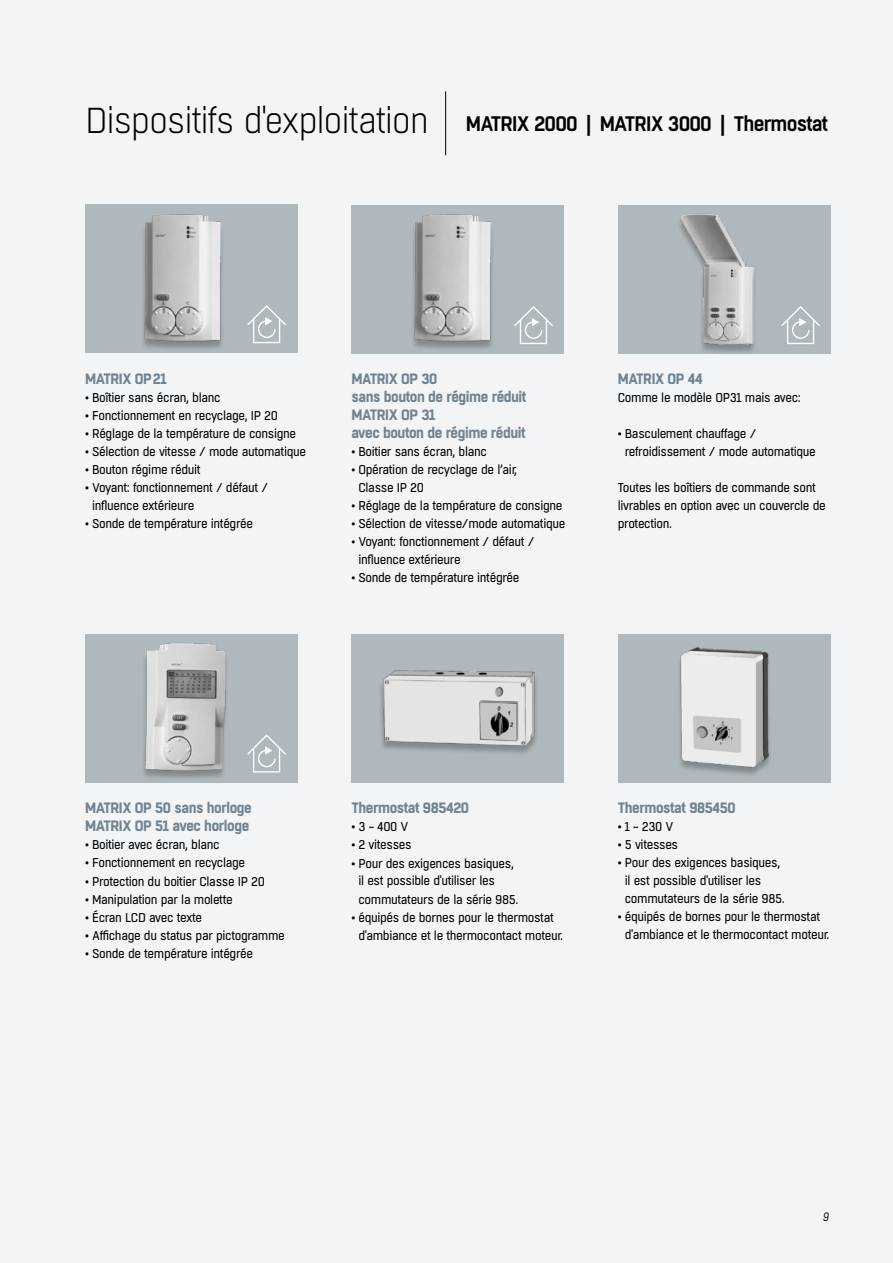
<style>
.page{position:relative;width:893px;height:1263px;background:#f3f4f5}
.page>*{position:absolute;margin:0;border:0;box-sizing:border-box;transform-origin:0 0}
.t1{font:600 21px "Boxed";letter-spacing:-.04em;color:#000;scale:.95 1}
.t2{font:700 15px/18px "Boxed";letter-spacing:-.03em;color:#718391;scale:.95 1}
.t3{font:12.75px/18px "Boxed";letter-spacing:-.03em;color:#000;scale:.95 1}
.t4{font:italic 12px "Boxed";color:#000;scale:.95 1}
.s1{font-weight:300;font-size:36px}
</style>
<div class="page">
<div style="left:618px;top:205px;width:212px;height:149px;background:#afb8bc"></div>
<div style="left:618px;top:634px;width:212px;height:149px;background:#afb8bc"></div>
<div style="left:676px;top:649px;width:96px;height:128px;background:#000;opacity:.25"></div>
<img style="left:678px;top:647px;width:94px;height:124px">
<div style="left:351px;top:205px;width:213px;height:149px;background:#afb8bc"></div>
<div style="left:676px;top:216px;width:81px;height:139px;background:#000;opacity:.25"></div>
<img style="left:679px;top:213px;width:75px;height:132px">
<div style="left:520px;top:319px;width:27px;height:25px;border:1px solid #fff"></div>
<svg style="left:514px;top:306px;width:39px;height:34px"></svg>
<div style="left:787px;top:319px;width:27px;height:25px;border:1px solid #fff"></div>
<svg style="left:781px;top:306px;width:39px;height:34px"></svg>
<div style="left:85px;top:634px;width:213px;height:148px;background:#afb8bc"></div>
<div style="left:351px;top:634px;width:213px;height:148px;background:#afb8bc"></div>
<div style="left:378px;top:672px;width:161px;height:84px;background:#000;opacity:.25"></div>
<img style="left:378px;top:670px;width:161px;height:80px">
<div style="left:141px;top:646px;width:89px;height:135px;background:#000;opacity:.25"></div>
<img style="left:144px;top:643px;width:82px;height:128px">
<div style="left:253px;top:748px;width:27px;height:24px;border:1px solid #fff"></div>
<svg style="left:247px;top:734px;width:39px;height:34px"></svg>
<div style="left:85px;top:204px;width:213px;height:149px;background:#afb8bc"></div>
<div style="left:141px;top:217px;width:84px;height:134px;background:#000;opacity:.25"></div>
<img style="left:144px;top:214px;width:78px;height:127px">
<div style="left:410px;top:217px;width:85px;height:134px;background:#000;opacity:.25"></div>
<img style="left:413px;top:214px;width:78px;height:127px">
<div style="left:253px;top:318px;width:27px;height:25px;border:1px solid #fff"></div>
<svg style="left:247px;top:305px;width:39px;height:34px"></svg>
<hr style="left:445px;top:91px;width:1px;height:64px;background:#000">
<h1 class="t1" style="left:85px;top:110px;width:784px"><span class="s1">Dispositifs d'exploitation</span> MATRIX 2000 | MATRIX 3000 | Thermostat</h1>
<p class="t2" style="left:85px;top:370px;width:88px">MATRIX OP21</p>
<p class="t3" style="left:85px;top:389px;width:144px">• Boîtier sans écran, blanc</p>
<p class="t3" style="left:85px;top:407px;width:205px">• Fonctionnement en recyclage, IP 20</p>
<p class="t3" style="left:85px;top:425px;width:224px">• Réglage de la température de consigne</p>
<p class="t3" style="left:85px;top:443px;width:234px">• Sélection de vitesse / mode automatique</p>
<p class="t3" style="left:85px;top:461px;width:123px">• Bouton régime réduit</p>
<p class="t3" style="left:92px;top:479px;width:187px;text-indent:-7px">• Voyant: fonctionnement / défaut / influence extérieure</p>
<p class="t3" style="left:85px;top:515px;width:178px">• Sonde de température intégrée</p>
<p class="t2" style="left:351px;top:370px;width:186px">MATRIX OP 30<br>sans bouton de régime réduit<br>MATRIX OP 31<br>avec bouton de régime réduit</p>
<p class="t3" style="left:351px;top:443px;width:144px">• Boitier sans écran, blanc</p>
<p class="t3" style="left:358px;top:461px;width:169px;text-indent:-7px">• Opération de recyclage de l’air,<br>Classe IP 20</p>
<p class="t3" style="left:351px;top:497px;width:224px">• Réglage de la température de consigne</p>
<p class="t3" style="left:351px;top:515px;width:227px">• Sélection de vitesse/mode automatique</p>
<p class="t3" style="left:358px;top:533px;width:187px;text-indent:-7px">• Voyant: fonctionnement / défaut / influence extérieure</p>
<p class="t3" style="left:351px;top:569px;width:178px">• Sonde de température intégrée</p>
<p class="t2" style="left:618px;top:371px;width:91px">MATRIX OP 44</p>
<p class="t3" style="left:618px;top:389px;width:194px">Comme le modèle OP31 mais avec:</p>
<p class="t3" style="left:625px;top:425px;width:203px;text-indent:-7px">• Basculement chauffage / refroidissement / mode automatique</p>
<p class="t3" style="left:618px;top:479px;width:220px">Toutes les boîtiers de commande sont livrables en option avec un couvercle de protection.</p>
<p class="t2" style="left:85px;top:800px;width:177px">MATRIX OP 50 sans horloge<br>MATRIX OP 51 avec horloge</p>
<p class="t3" style="left:85px;top:836px;width:143px">• Boitier avec écran, blanc</p>
<p class="t3" style="left:85px;top:854px;width:170px">• Fonctionnement en recyclage</p>
<p class="t3" style="left:85px;top:872px;width:191px">• Protection du boitier Classe IP 20</p>
<p class="t3" style="left:85px;top:890px;width:157px">• Manipulation par la molette</p>
<p class="t3" style="left:85px;top:908px;width:125px">• Écran LCD avec texte</p>
<p class="t3" style="left:85px;top:926px;width:212px">• Affichage du status par pictogramme</p>
<p class="t3" style="left:85px;top:944px;width:178px">• Sonde de température intégrée</p>
<p class="t2" style="left:351px;top:800px;width:125px">Thermostat 985420</p>
<p class="t3" style="left:351px;top:818px;width:62px">• 3 ~ 400 V</p>
<p class="t3" style="left:351px;top:836px;width:65px">• 2 vitesses</p>
<p class="t3" style="left:358px;top:854px;width:170px;text-indent:-7px">• Pour des exigences basiques, il est possible d'utiliser les commutateurs de la série 985.</p>
<p class="t3" style="left:358px;top:908px;width:217px;text-indent:-7px">• équipés de bornes pour le thermostat d'ambiance et le thermocontact moteur.</p>
<p class="t2" style="left:618px;top:799px;width:126px">Thermostat 985450</p>
<p class="t3" style="left:618px;top:818px;width:60px">• 1 ~ 230 V</p>
<p class="t3" style="left:618px;top:836px;width:65px">• 5 vitesses</p>
<p class="t3" style="left:625px;top:854px;width:170px;text-indent:-7px">• Pour des exigences basiques, il est possible d'utiliser les commutateurs de la série 985.</p>
<p class="t3" style="left:625px;top:908px;width:217px;text-indent:-7px">• équipés de bornes pour le thermostat d'ambiance et le thermocontact moteur.</p>
<p class="t4" style="left:822px;top:1209px;width:8px">9</p>
</div>
